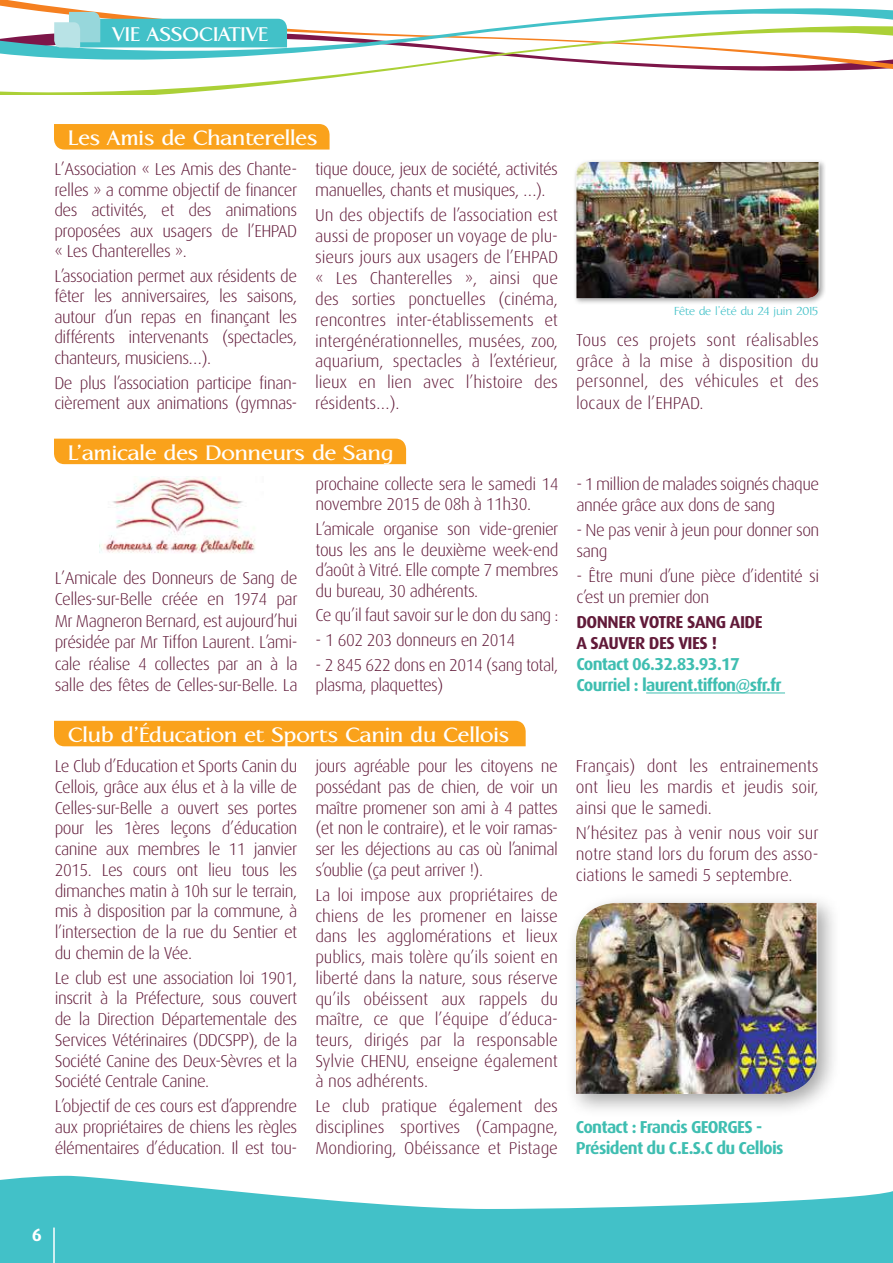
<style>
.page{position:relative;width:893px;height:1263px;background:#fff}
.page>*{position:absolute;margin:0;border:0;box-sizing:border-box;transform-origin:0 0}
.t1{font:700 27px "Aperto";color:#fff}
.t2{font:700 25.5px "Aperto";color:#fff}
.t3{font:700 18px "Dax";color:#fff}
.t4{font:300 17.25px/20.7px "Dax";letter-spacing:-.03em;color:#611a39;text-align:justify}
.t5{font:700 17.25px/21px "Dax";letter-spacing:-.04em;color:#3fbeb1}
.t6{font:700 17.25px/21px "Dax";letter-spacing:-.03em;color:#611a39}
.t7{font:15px "Aperto";color:#42c1c8}
</style>
<div class="page">
<svg style="left:0;top:0;width:893px;height:17px"></svg>
<svg style="left:0;top:17px;width:893px;height:77px"></svg>
<div style="left:54px;top:124px;width:276px;height:26px;background:#faa21b"></div>
<div style="left:54px;top:439px;width:352px;height:25px;background:#faa21b"></div>
<hr style="left:646px;top:692px;width:139px;height:1px;background:#3fbeb1">
<svg style="left:0;top:1176px;width:893px;height:87px;fill:#42c1c8"></svg>
<hr style="left:53px;top:1227px;width:2px;height:36px;background:#fff">
<div style="left:573px;top:159px;width:253px;height:146px;background:#000;opacity:.35"></div>
<img style="left:576px;top:162px;width:243px;height:136px">
<img style="left:100px;top:477px;width:155px;height:76px">
<div style="left:54px;top:721px;width:472px;height:25px;background:#faa21b"></div>
<div style="left:565px;top:892px;width:276px;height:225px;background:#000;opacity:.35"></div>
<img style="left:576px;top:903px;width:240px;height:191px">
<svg style="left:54px;top:12px;width:233px;height:35px;background:#73cdcf"></svg>
<h2 class="t2" style="left:112px;top:23px;width:158px">VIE ASSOCIATIVE</h2>
<h1 class="t1" style="left:69px;top:126px;width:251px">Les Amis de Chanterelles</h1>
<p class="t4" style="left:54px;top:159px;width:244px">L’Association « Les Amis des Chante&shy;relles » a comme objectif de financer des activités, et des animations proposées aux usagers de l’EHPAD « Les Chanterelles ».</p>
<p class="t4" style="left:54px;top:266px;width:244px">L’association permet aux résidents de fêter les anniversaires, les saisons, autour d’un repas en finançant les différents intervenants (spectacles, chanteurs, musiciens…).</p>
<p class="t4" style="left:54px;top:373px;width:244px">De plus l’association participe finan&shy;cièrement aux animations (gymnas-</p>
<p class="t4" style="left:315px;top:159px;width:244px">tique douce, jeux de société, activités manuelles, chants et musiques, …).</p>
<p class="t4" style="left:315px;top:205px;width:244px">Un des objectifs de l’association est aussi de proposer un voyage de plu&shy;sieurs jours aux usagers de l’EHPAD « Les Chanterelles », ainsi que des sorties ponctuelles (cinéma, rencontres inter-établissements et intergénérationnelles, musées, zoo, aquarium, spectacles à l’extérieur, lieux en lien avec l’histoire des résidents…).</p>
<h1 class="t1" style="left:69px;top:440px;width:327px">L’amicale des Donneurs de Sang</h1>
<p class="t4" style="left:55px;top:567px;width:244px;line-height:21.5px">L’Amicale des Donneurs de Sang de Celles-sur-Belle créée en 1974 par Mr Magneron Bernard, est aujourd’hui présidée par Mr Tiffon Laurent. L’ami&shy;cale réalise 4 collectes par an à la salle des fêtes de Celles-sur-Belle. La</p>
<p class="t4" style="left:316px;top:474px;width:244px">prochaine collecte sera le samedi 14 novembre 2015 de 08h à 11h30.</p>
<p class="t4" style="left:316px;top:519px;width:244px">L’amicale organise son vide-grenier tous les ans le deuxième week-end d’août à Vitré. Elle compte 7 membres du bureau, 30 adhérents.</p>
<p class="t4" style="left:316px;top:605px;width:244px">Ce qu’il faut savoir sur le don du sang :</p>
<p class="t4" style="left:316px;top:630px;width:201px">- 1 602 203 donneurs en 2014</p>
<p class="t4" style="left:316px;top:655px;width:244px">- 2 845 622 dons en 2014 (sang total, plasma, plaquettes)</p>
<h1 class="t1" style="left:69px;top:722px;width:443px">Club d’Éducation et Sports Canin du Cellois</h1>
<p class="t4" style="left:55px;top:756px;width:244px">Le Club d’Education et Sports Canin du Cellois, grâce aux élus et à la ville de Celles-sur-Belle a ouvert ses portes pour les 1ères leçons d’éducation canine aux membres le 11 janvier 2015. Les cours ont lieu tous les dimanches matin à 10h sur le terrain, mis à disposition par la commune, à l’intersection de la rue du Sentier et du chemin de la Vée.</p>
<p class="t4" style="left:55px;top:968px;width:244px">Le club est une association loi 1901, inscrit à la Préfecture, sous couvert de la Direction Départementale des Services Vétérinaires (DDCSPP), de la Société Canine des Deux-Sèvres et la Société Centrale Canine.</p>
<p class="t4" style="left:55px;top:1096px;width:244px">L’objectif de ces cours est d’apprendre aux propriétaires de chiens les règles élémentaires d’éducation. Il est tou-</p>
<p class="t4" style="left:315px;top:756px;width:244px">jours agréable pour les citoyens ne possédant pas de chien, de voir un maître promener son ami à 4 pattes (et non le contraire), et le voir ramas&shy;ser les déjections au cas où l’animal s’oublie (ça peut arriver !).</p>
<p class="t4" style="left:315px;top:885px;width:244px">La loi impose aux propriétaires de chiens de les promener en laisse dans les agglomérations et lieux publics, mais tolère qu’ils soient en liberté dans la nature, sous réserve qu’ils obéissent aux rappels du maître, ce que l’équipe d’éduca&shy;teurs, dirigés par la responsable Sylvie CHENU, enseigne également à nos adhérents.</p>
<p class="t4" style="left:315px;top:1096px;width:244px">Le club pratique également des disciplines sportives (Campagne, Mondioring, Obéissance et Pistage</p>
<p class="t7" style="left:674px;top:305px;width:146px">Fête de l’été du 24 juin 2015</p>
<p class="t4" style="left:576px;top:330px;width:244px">Tous ces projets sont réalisables grâce à la mise à disposition du personnel, des véhicules et des locaux de l’EHPAD.</p>
<p class="t4" style="left:576px;top:474px;width:244px">- 1 million de malades soignés chaque année grâce aux dons de sang</p>
<p class="t4" style="left:576px;top:520px;width:244px">- Ne pas venir à jeun pour donner son sang</p>
<p class="t4" style="left:576px;top:566px;width:244px">- Être muni d’une pièce d’identité si c’est un premier don</p>
<p class="t6" style="left:576px;top:612px;width:188px">DONNER VOTRE SANG AIDE<br>A SAUVER DES VIES !</p>
<p class="t5" style="left:576px;top:654px;width:207px">Contact 06.32.83.93.17<br>Courriel : laurent.tiffon@sfr.fr</p>
<p class="t4" style="left:576px;top:756px;width:244px">Français) dont les entrainements ont lieu les mardis et jeudis soir, ainsi que le samedi.</p>
<p class="t4" style="left:576px;top:823px;width:244px">N’hésitez pas à venir nous voir sur notre stand lors du forum des asso&shy;ciations le samedi 5 septembre.</p>
<p class="t5" style="left:576px;top:1117px;width:209px">Contact : Francis GEORGES -<br>Président du C.E.S.C du Cellois</p>
<p class="t3" style="left:32px;top:1225px;width:12px">6</p>
</div>
